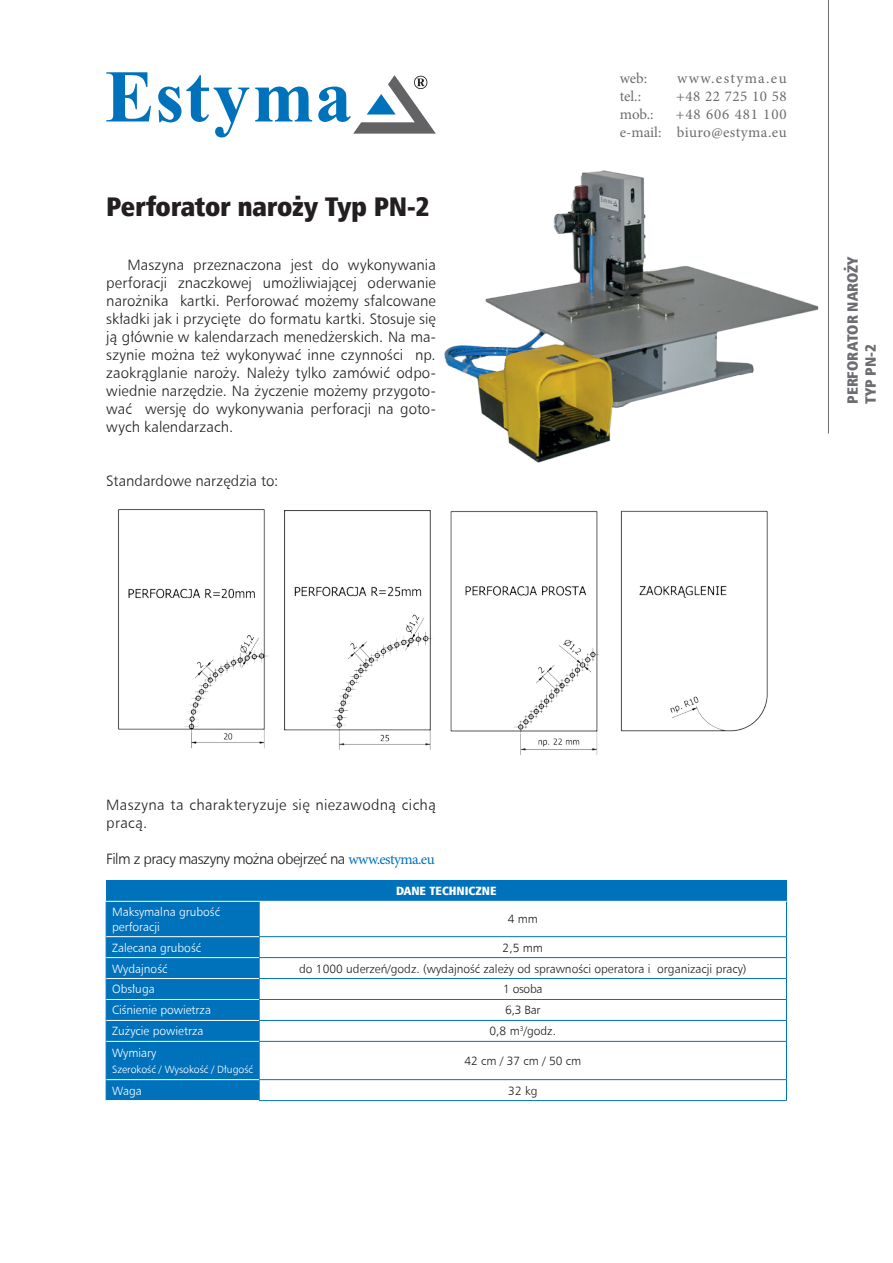
<style>
.page{position:relative;width:893px;height:1263px;background:#fff}
.page>*{position:absolute;margin:0;border:0;box-sizing:border-box;transform-origin:0 0}
.t1{font:27px "Humnst 777 X Blk Cn EU";letter-spacing:-.01em;color:#231f20}
.t2{font:15px/18px "Humnst 777 Lt EU";letter-spacing:.005em;color:#231f20;text-align:justify}
.t3{font:15px/18px "Minion Pro";letter-spacing:.04em;color:#6c6d70;text-align:right}
.t4{font:15px/18px "Humnst 777 Lt EU";letter-spacing:.025em;color:#231f20}
.t5{font:15px "Humnst 777 Lt EU";letter-spacing:-.04em;color:#231f20}
.t6{font:15px/18px "Humnst 777 X Blk Cn EU";color:#6c6d70}
.t7{font:15px "Minion Pro";letter-spacing:.09em;color:#6c6d70}
.t8{font:12px "Humnst 777 Lt EU";color:#231f20}
.t9{font:12px/14.4px "Humnst 777 Lt EU";color:#fff}
.t10{font:12px "Humnst 777 X Blk Cn EU";color:#fff}
.t11{font:10.5px "Humnst 777 Lt EU";color:#fff}
.s1{font-family:"Minion Pro";color:#0072bc}
</style>
<div class="page">
<svg style="left:106px;top:72px;width:45px;height:49px"></svg>
<svg style="left:158px;top:75px;width:91px;height:62px"></svg>
<svg style="left:255px;top:87px;width:57px;height:34px"></svg>
<svg style="left:318px;top:75px;width:118px;height:59px"></svg>
<hr style="left:828px;top:0;width:1px;height:433px;background:#6c6d70">
<div style="left:106px;top:880px;width:680px;height:21px;background:#0072bc"></div>
<svg style="left:260px;top:937px;width:526px;height:144px"></svg>
<hr style="left:786px;top:901px;width:1px;height:35px;background:#0072bc">
<hr style="left:259px;top:936px;width:528px;height:1px;background:#0072bc">
<hr style="left:259px;top:957px;width:528px;height:1px;background:#0072bc">
<hr style="left:259px;top:978px;width:528px;height:1px;background:#0072bc">
<hr style="left:259px;top:999px;width:528px;height:1px;background:#0072bc">
<hr style="left:259px;top:1020px;width:528px;height:1px;background:#0072bc">
<svg style="left:786px;top:937px;width:1px;height:104px"></svg>
<hr style="left:259px;top:1041px;width:528px;height:1px;background:#0072bc">
<hr style="left:786px;top:1041px;width:1px;height:38px;background:#0072bc">
<hr style="left:259px;top:1079px;width:528px;height:1px;background:#0072bc">
<div style="left:106px;top:902px;width:154px;height:198px;background:#0072bc"></div>
<svg style="left:786px;top:1080px;width:1px;height:20px"></svg>
<hr style="left:259px;top:1100px;width:528px;height:1px;background:#0072bc">
<hr style="left:259px;top:901px;width:528px;height:1px;background:#fff">
<hr style="left:106px;top:936px;width:153px;height:1px;background:#fff">
<hr style="left:106px;top:957px;width:153px;height:1px;background:#fff">
<hr style="left:106px;top:978px;width:153px;height:1px;background:#fff">
<hr style="left:106px;top:999px;width:153px;height:1px;background:#fff">
<hr style="left:106px;top:1020px;width:153px;height:1px;background:#fff">
<hr style="left:106px;top:1041px;width:153px;height:1px;background:#fff">
<hr style="left:106px;top:1079px;width:153px;height:1px;background:#fff">
<img style="left:118px;top:509px;width:650px;height:247px">
<img style="left:444px;top:170px;width:375px;height:293px">
<h1 class="t1" style="left:106px;top:189px;width:325px">Perforator naroży Typ PN-2</h1>
<p class="t2" style="left:106px;top:256px;width:331px;text-indent:21px">Maszyna przeznaczona jest do wykonywania perforacji znaczkowej umożliwiającej oderwanie narożnika kartki. Perforować możemy sfalcowane składki jak i przycięte do formatu kartki. Stosuje się ją głównie w kalendarzach menedżerskich. Na ma&shy;szynie można też wykonywać inne czynności np. zaokrąglanie naroży. Należy tylko zamówić odpo&shy;wiednie narzędzie. Na życzenie możemy przygoto&shy;wać wersję do wykonywania perforacji na goto&shy;wych kalendarzach.</p>
<p class="t2" style="left:106px;top:472px;width:173px">Standardowe narzędzia to:</p>
<p class="t3" style="left:620px;top:69px;width:29px">web:</p>
<p class="t7" style="left:677px;top:68px;width:111px">www.estyma.eu</p>
<p class="t3" style="left:620px;top:87px;width:23px">tel.:</p>
<p class="t3" style="left:676px;top:87px;width:112px">+48 22 725 10 58</p>
<p class="t3" style="left:620px;top:105px;width:35px">mob.:</p>
<p class="t3" style="left:620px;top:105px;width:168px">+48 606 481 100<br>e-mail: biuro@estyma.eu</p>
<p class="t6" style="left:843px;top:404px;width:150px;rotate:-90deg">PERFORATOR NAROŻY<br>TYP PN-2</p>
<p class="t4" style="left:106px;top:796px;width:331px">Maszyna ta charakteryzuje się niezawodną cichą pracą.</p>
<p class="t5" style="left:106px;top:850px;width:330px">Film z pracy maszyny można obejrzeć na <span class="s1">www.estyma.eu</span></p>
<p class="t10" style="left:396px;top:883px;width:102px">DANE TECHNICZNE</p>
<p class="t9" style="left:112px;top:905px;width:109px">Maksymalna grubość perforacji</p>
<p class="t8" style="left:508px;top:912px;width:32px">4 mm</p>
<p class="t9" style="left:112px;top:940px;width:90px">Zalecana grubość</p>
<p class="t8" style="left:503px;top:940px;width:42px">2,5 mm</p>
<p class="t9" style="left:112px;top:961px;width:57px">Wydajność</p>
<p class="t8" style="left:299px;top:961px;width:449px">do 1000 uderzeń/godz. (wydajność zależy od sprawności operatora i organizacji pracy)</p>
<p class="t9" style="left:112px;top:982px;width:44px">Obsługa</p>
<p class="t8" style="left:503px;top:982px;width:41px">1 osoba</p>
<p class="t9" style="left:112px;top:1003px;width:100px">Ciśnienie powietrza</p>
<p class="t8" style="left:505px;top:1003px;width:37px">6,3 Bar</p>
<p class="t9" style="left:112px;top:1024px;width:93px">Zużycie powietrza</p>
<p class="t8" style="left:490px;top:1024px;width:68px">0,8 m<sup>3</sup>/godz.</p>
<p class="t9" style="left:112px;top:1045px;width:46px">Wymiary</p>
<p class="t11" style="left:112px;top:1063px;width:143px">Szerokość / Wysokość / Długość</p>
<p class="t8" style="left:464px;top:1053px;width:118px">42 cm / 37 cm / 50 cm</p>
<p class="t9" style="left:112px;top:1083px;width:31px">Waga</p>
<p class="t8" style="left:508px;top:1083px;width:31px">32 kg</p>
</div>
